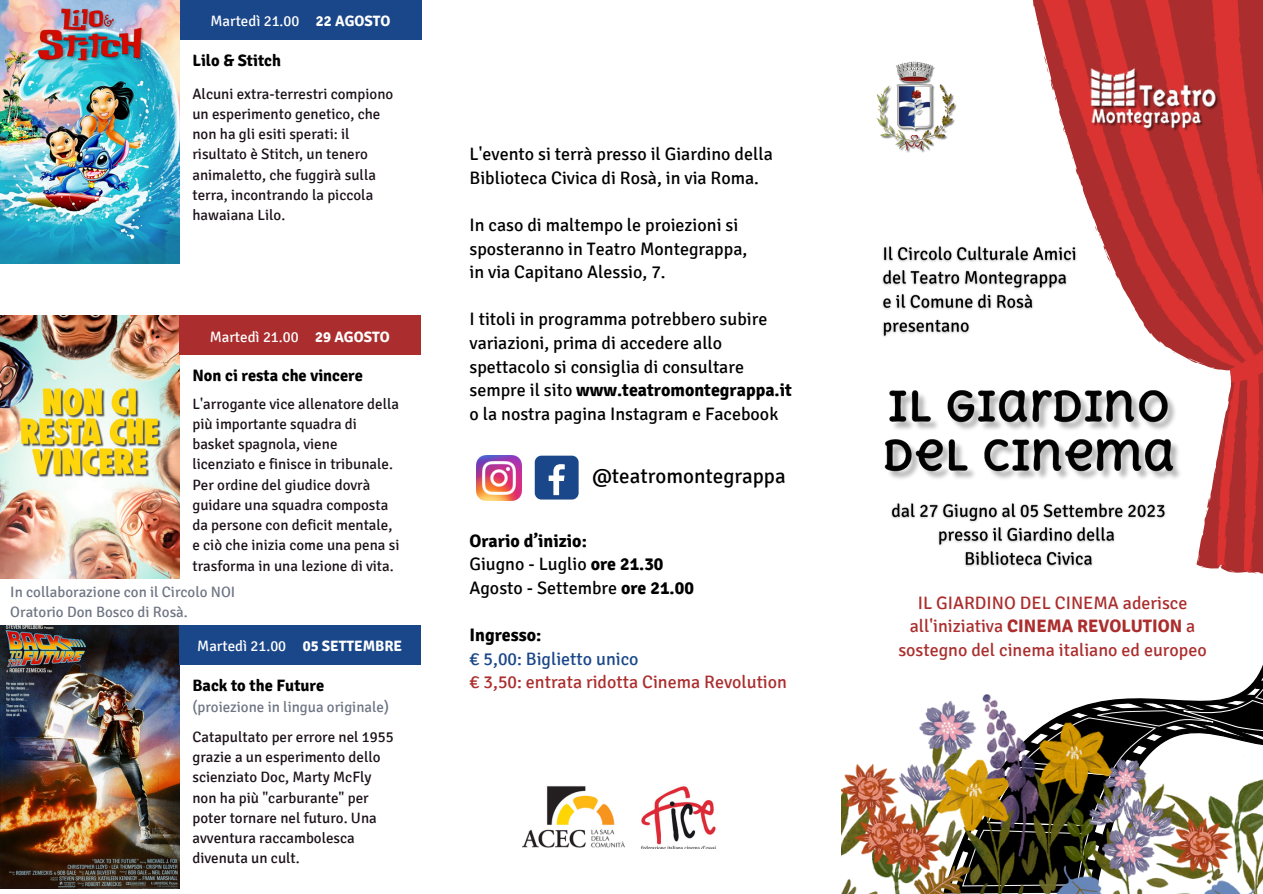
<style>
.page{position:relative;width:1263px;height:894px;background:#fff}
.page>*{position:absolute;margin:0;border:0;box-sizing:border-box;transform-origin:0 0}
.t1{font:21px "Signika";color:#000}
.t2{font:18px/23.5px "Signika";color:#000}
.t3{font:18px/23.5px "Signika";color:#ab2d2d;text-align:center}
.t4{font:700 18px "Signika";color:#000}
.t5{font:18px "Signika";color:#1a4789}
.t6{font:700 16.5px "Signika";color:#000}
.t7{font:15px/20.2px "Signika";color:#1b1118}
.t8{font:15px/20.2px "Signika";color:#6e7583}
.t9{font:15px "Signika";color:#fff}
.s1{font-weight:700}
</style>
<div class="page">
<svg style="left:1042px;top:0;width:221px;height:573px"></svg>
<svg style="left:1230px;top:320px;width:33px;height:62px;background:#cc3131"></svg>
<img style="left:877px;top:62px;width:80px;height:91px">
<img style="left:1088px;top:68px;width:134px;height:65px">
<img style="left:477px;top:455px;width:45px;height:45px">
<div style="left:535px;top:455px;width:44px;height:44px;background:#1a4789;border-radius:7px"></div>
<svg style="left:549px;top:464px;width:16px;height:31px"></svg>
<div style="left:180px;top:0;width:242px;height:40px;background:#1a4789"></div>
<img style="left:0;top:625px;width:179px;height:263px">
<div style="left:179px;top:625px;width:242px;height:39px;background:#1a4789"></div>
<img style="left:0;top:315px;width:179px;height:263px">
<div style="left:179px;top:315px;width:242px;height:40px;background:#ab2d2d"></div>
<img style="left:0;top:0;width:179px;height:264px">
<img style="left:522px;top:786px;width:103px;height:62px">
<img style="left:641px;top:786px;width:75px;height:62px">
<img style="left:841px;top:693px;width:422px;height:200px">
<img style="left:884px;top:383px;width:301px;height:99px">
<img style="left:882px;top:238px;width:204px;height:104px">
<img style="left:891px;top:495px;width:279px;height:78px">
<p class="t9" style="left:210px;top:12px;width:182px">Martedì 21.00 <span class="s1">22 AGOSTO</span></p>
<p class="t6" style="left:192px;top:51px;width:90px">Lilo &amp; Stitch</p>
<p class="t7" style="left:192px;top:84px;width:202px">Alcuni extra-terrestri compiono un esperimento genetico, che non ha gli esiti sperati: il risultato è Stitch, un tenero animaletto, che fuggirà sulla terra, incontrando la piccola hawaiana Lilo.</p>
<p class="t9" style="left:210px;top:327px;width:182px">Martedì 21.00 <span class="s1">29 AGOSTO</span></p>
<p class="t6" style="left:192px;top:365px;width:172px">Non ci resta che vincere</p>
<p class="t7" style="left:192px;top:393px;width:208px">L'arrogante vice allenatore della più importante squadra di basket spagnola, viene licenziato e finisce in tribunale.<br>Per ordine del giudice dovrà guidare una squadra composta da persone con deficit mentale, e ciò che inizia come una pena si trasforma in una lezione di vita.</p>
<p class="t8" style="left:10px;top:582px;width:227px">In collaborazione con il Circolo NOI<br>Oratorio Don Bosco di Rosà.</p>
<p class="t9" style="left:197px;top:637px;width:206px">Martedì 21.00 <span class="s1">05 SETTEMBRE</span></p>
<p class="t6" style="left:192px;top:675px;width:133px">Back to the Future</p>
<p class="t8" style="left:192px;top:697px;width:198px">(proiezione in lingua originale)</p>
<p class="t7" style="left:192px;top:726px;width:203px">Catapultato per errore nel 1955 grazie a un esperimento dello scienziato Doc, Marty McFly non ha più "carburante" per poter tornare nel futuro. Una avventura raccambolesca divenuta un cult.</p>
<p class="t2" style="left:469px;top:142px;width:305px">L'evento si terrà presso il Giardino della<br>Biblioteca Civica di Rosà, in via Roma.</p>
<p class="t2" style="left:469px;top:213px;width:279px">In caso di maltempo le proiezioni si sposteranno in Teatro Montegrappa,</p>
<p class="t2" style="left:469px;top:260px;width:198px">in via Capitano Alessio, 7.</p>
<p class="t2" style="left:469px;top:308px;width:324px">I titoli in programma potrebbero subire variazioni, prima di accedere allo spettacolo si consiglia di consultare sempre il sito <span class="s1">www.teatromontegrappa.it </span>o la nostra pagina Instagram e Facebook</p>
<p class="t1" style="left:592px;top:463px;width:195px">@teatromontegrappa</p>
<p class="t4" style="left:469px;top:529px;width:119px">Orario d’inizio:</p>
<p class="t2" style="left:469px;top:552px;width:195px">Giugno - Luglio <span class="s1">ore 21.30</span></p>
<p class="t2" style="left:469px;top:576px;width:226px">Agosto - Settembre <span class="s1">ore 21.00</span></p>
<p class="t4" style="left:469px;top:624px;width:73px">Ingresso:</p>
<p class="t5" style="left:469px;top:647px;width:171px">€ 5,00: Biglietto unico</p>
<p class="t3" style="left:469px;top:670px;width:319px">€ 3,50: entrata ridotta Cinema Revolution</p>
<p class="t3" style="left:898px;top:590px;width:310px">IL GIARDINO DEL CINEMA aderisce all'iniziativa <span class="s1">CINEMA REVOLUTION</span> a sostegno del cinema italiano ed europeo</p>
</div>
